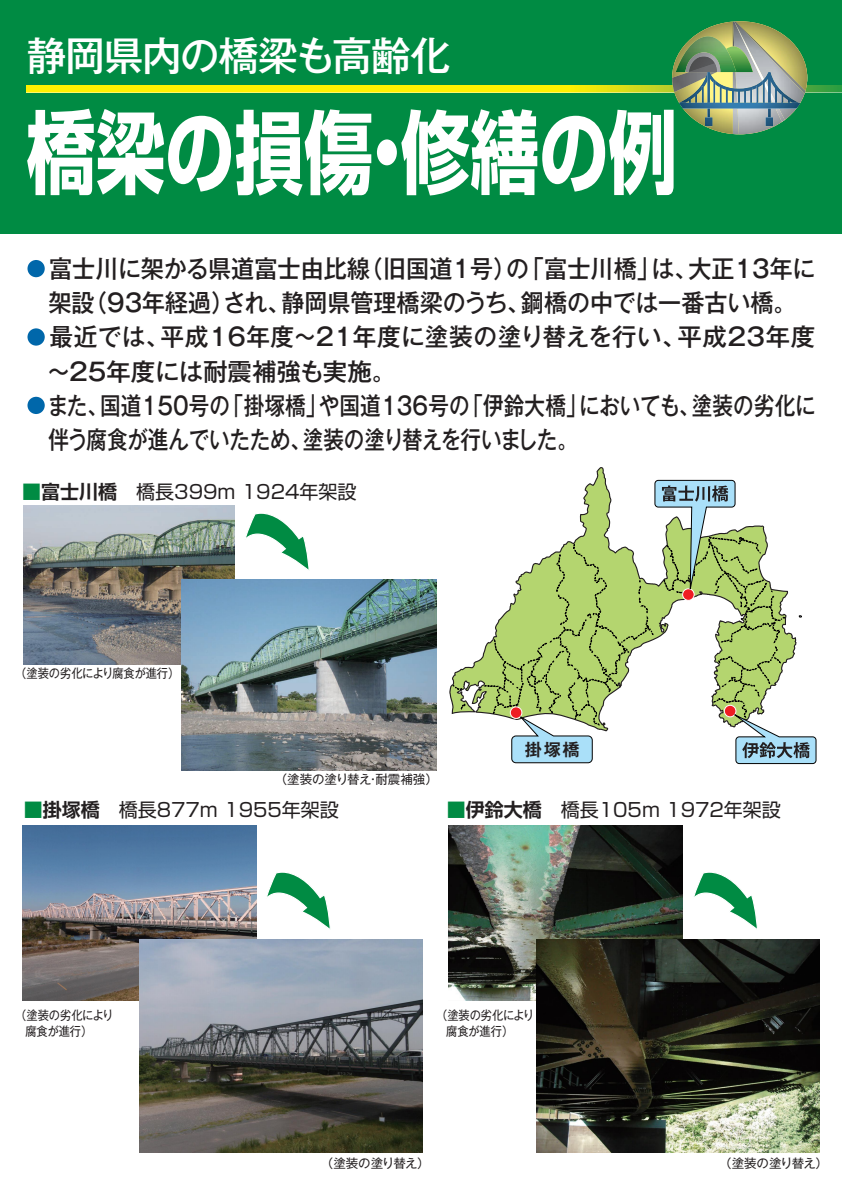
<style>
.page{position:relative;width:842px;height:1192px;background:#fff}
.page>*{position:absolute;margin:0;border:0;box-sizing:border-box;transform-origin:0 0}
.t1{font:700 90px "Shin Go Pro";color:#fff;scale:.77 1}
.t2{font:500 40px "Gothic MB101 Pro";letter-spacing:-.035em;color:#fff}
.t3{font:500 24.5px "Gothic MB101 Pro";color:#231f20;scale:.94 1}
.t4{font:500 24.5px "Gothic MB101 Pro";color:#231f20;scale:.84 1}
.t5{font:500 24.5px/34.2px "Gothic MB101 Pro";color:#231f20}
.t6{font:500 24.5px "Gothic MB101 Pro";letter-spacing:.02em;color:#231f20}
.t7{font:500 24.5px "Gothic MB101 Pro";letter-spacing:-.045em;color:#231f20;scale:.84 1}
.t8{font:19px "Shin Go Pro";color:#231f20}
.t9{font:700 17px "Gothic MB101 Pro De";color:#231f20}
.t10{font:12.5px/16.2px "Gothic MB101 Pro";letter-spacing:-.01em;color:#231f20;scale:.9 1}
.t11{font:12.5px "Gothic MB101 Pro";letter-spacing:-.03em;color:#231f20}
.t12{font:12.5px "Gothic MB101 Pro";letter-spacing:-.01em;color:#231f20}
.s1{color:#0067aa}
.s2{font-family:"Shin Go Pro De";font-weight:700;color:#008b43}
.s3{font-family:"Shin Go Pro De";font-weight:700}
</style>
<div class="page">
<div style="left:0;top:0;width:842px;height:234px;background:#008b43"></div>
<img style="left:26px;top:85px;width:816px;height:7px">
<img style="left:801px;top:54px;width:3px;height:48px">
<img style="left:672px;top:72px;width:5px;height:20px">
<img style="left:677px;top:22px;width:124px;height:112px">
<div style="left:23px;top:255px;width:26px;height:27px;border:4px solid #fff;border-radius:50%"></div>
<div style="left:23px;top:324px;width:26px;height:26px;border:4px solid #fff;border-radius:50%"></div>
<div style="left:23px;top:392px;width:26px;height:27px;border:4px solid #fff;border-radius:50%"></div>
<svg style="left:449px;top:467px;width:284px;height:247px"></svg>
<svg style="left:453px;top:685px;width:9px;height:5px"></svg>
<svg style="left:461px;top:704px;width:4px;height:5px"></svg>
<img style="left:449px;top:826px;width:233px;height:175px">
<img style="left:23px;top:506px;width:212px;height:159px">
<img style="left:182px;top:580px;width:255px;height:191px">
<img style="left:23px;top:826px;width:234px;height:175px">
<img style="left:536px;top:940px;width:284px;height:212px">
<img style="left:139px;top:940px;width:283px;height:212px">
<svg style="left:246px;top:513px;width:63px;height:57px"></svg>
<svg style="left:267px;top:872px;width:64px;height:57px"></svg>
<svg style="left:694px;top:872px;width:63px;height:57px"></svg>
<svg style="left:484px;top:480px;width:332px;height:284px"></svg>
<h2 class="t2" style="left:26px;top:22px;width:425px">静岡県内の橋梁も高齢化</h2>
<h1 class="t1" style="left:27px;top:81px;width:847px">橋梁の損傷修繕の例</h1>
<h1 class="t1" style="left:352px;top:81px;width:91px">・</h1>
<p class="t3" style="left:360px;top:248px;width:182px">（旧国道1号の）</p>
<p class="t3" style="left:521px;top:248px;width:189px">「富士川橋 は」 、</p>
<p class="t3" style="left:24px;top:248px;width:370px"><span class="s1">●</span>富士川に架かる県道富士由比線</p>
<p class="t3" style="left:688px;top:248px;width:137px">大正13年に</p>
<p class="t3" style="left:84px;top:282px;width:161px">（93年経過）</p>
<p class="t3" style="left:281px;top:282px;width:266px">静岡県管理橋梁のうち、</p>
<p class="t3" style="left:521px;top:282px;width:295px">鋼橋の中では一番古い橋。</p>
<p class="t3" style="left:48px;top:282px;width:51px">架設</p>
<p class="t3" style="left:223px;top:282px;width:73px">され、</p>
<p class="t6" style="left:161px;top:317px;width:527px">平成16年度～21年度に塗装の塗り替えを行い、</p>
<p class="t5" style="left:677px;top:317px;width:139px">平成23年度</p>
<p class="t5" style="left:47px;top:317px;width:351px;text-indent:-23px"><span class="s1">●</span>最近では、<br>～25年度には耐震補強も実施。</p>
<p class="t4" style="left:462px;top:385px;width:149px">「伊鈴大橋」</p>
<p class="t4" style="left:223px;top:385px;width:125px">「掛塚橋」</p>
<p class="t4" style="left:100px;top:385px;width:156px">国道150号の</p>
<p class="t4" style="left:319px;top:385px;width:181px">や国道136号の</p>
<p class="t4" style="left:692px;top:385px;width:149px">塗装の劣化に</p>
<p class="t4" style="left:579px;top:385px;width:145px">においても、</p>
<p class="t4" style="left:24px;top:385px;width:102px"><span class="s1">●</span>また、</p>
<p class="t4" style="left:48px;top:419px;width:314px">伴う腐食が進んでいたため、</p>
<p class="t8" style="left:22px;top:476px;width:336px"><span class="s2">■</span><span class="s3">富士川橋</span>　橋長399m 1924年架設</p>
<p class="t7" style="left:303px;top:419px;width:329px">塗装の塗り替えを行いました。</p>
<p class="t10" style="left:15px;top:664px;width:184px">（塗装の劣化により腐食が進行(</p>
<p class="t12" style="left:275px;top:769px;width:165px">（塗装の塗り替え耐震補強(</p>
<p class="t12" style="left:367px;top:769px;width:14px">・</p>
<p class="t8" style="left:24px;top:794px;width:317px"><span class="s2">■</span><span class="s3">掛塚橋</span>　橋長877m 1955年架設</p>
<p class="t9" style="left:525px;top:735px;width:56px">掛塚橋</p>
<p class="t8" style="left:447px;top:794px;width:336px"><span class="s2">■</span><span class="s3">伊鈴大橋</span>　橋長105m 1972年架設</p>
<p class="t10" style="left:25px;top:1006px;width:99px;text-indent:-10px">（塗装の劣化により腐食が進行(</p>
<p class="t10" style="left:446px;top:1006px;width:99px;text-indent:-10px">（塗装の劣化により腐食が進行(</p>
<p class="t11" style="left:321px;top:1153px;width:110px">（塗装の塗り替え）</p>
<p class="t11" style="left:719px;top:1153px;width:110px">（塗装の塗り替え(</p>
</div>
